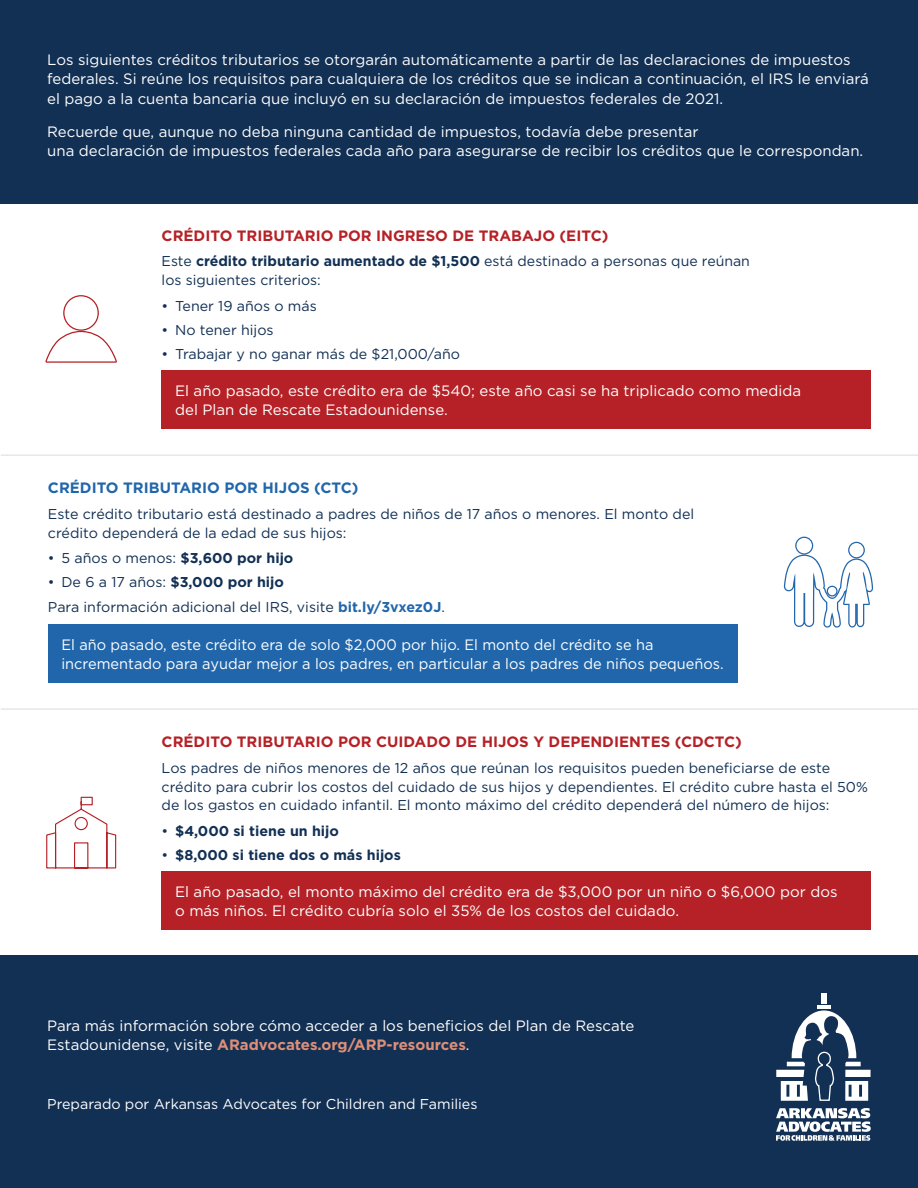
<style>
.page{position:relative;width:918px;height:1188px;background:#fff}
.page>*{position:absolute;margin:0;border:0;box-sizing:border-box;transform-origin:0 0}
.Intro_Copy__Spanish{font:15px/19.5px "Gotham";color:#fff}
.Body_Copy__White__Sp{font:15px/19.5px "Gotham";color:#fff}
.Subheader__Spanish{font:700 15px "Gotham";color:#b52126}
.Subheader__Spanish-2{font:700 15px "Gotham";color:#2166ab}
.Body_Copy__Spanish{font:14.25px/18.8px "Gotham";color:#123054}
.t1{font:700 14.25px "Gotham";color:#123054}
.Body_Copy__Spanish-2{font:14.25px "Gotham";color:#fff}
.s1{font-weight:700}
.s2{font-weight:400}
.s3{font-weight:700;color:#2166ab}
.s4{font-weight:700;color:#de8f78}
</style>
<div class="page">
<div style="left:0;top:0;width:918px;height:203px;background:#123054"></div>
<div style="left:0;top:955px;width:918px;height:233px;background:#123054"></div>
<hr style="left:1px;top:454px;width:161px;height:2px;background:#e6e7e9">
<hr style="left:162px;top:454px;width:576px;height:2px;background:#e6e7e9">
<hr style="left:738px;top:454px;width:180px;height:2px;background:#e6e7e9">
<hr style="left:1px;top:708px;width:161px;height:2px;background:#e6e7e9">
<hr style="left:162px;top:708px;width:576px;height:2px;background:#e6e7e9">
<hr style="left:738px;top:708px;width:180px;height:2px;background:#e6e7e9">
<svg style="left:45px;top:295px;width:72px;height:68px"></svg>
<div style="left:162px;top:370px;width:709px;height:59px;background:#b52126"></div>
<div style="left:48px;top:624px;width:690px;height:59px;background:#2166ab"></div>
<svg style="left:784px;top:537px;width:89px;height:91px"></svg>
<svg style="left:46px;top:797px;width:70px;height:72px"></svg>
<div style="left:162px;top:871px;width:709px;height:59px;background:#b52126"></div>
<div style="left:822px;top:994px;width:5px;height:10px;background:#fff"></div>
<svg style="left:776px;top:1006px;width:95px;height:135px"></svg>
<p class="Intro_Copy__Spanish" style="left:47px;top:50px;width:823px">Los siguientes créditos tributarios se otorgarán automáticamente a partir de las declaraciones de impuestos federales. Si reúne los requisitos para cualquiera de los créditos que se indican a continuación, el IRS le enviará el pago a la cuenta bancaria que incluyó en su declaración de impuestos federales de 2021.</p>
<p class="Intro_Copy__Spanish" style="left:47px;top:122px;width:818px">Recuerde que, aunque no deba ninguna cantidad de impuestos, todavía debe presentar<br>una declaración de impuestos federales cada año para asegurarse de recibir los créditos que le correspondan.</p>
<p class="Subheader__Spanish" style="left:162px;top:226px;width:448px">CRÉDITO TRIBUTARIO POR INGRESO DE TRABAJO (EITC)</p>
<p class="Body_Copy__Spanish" style="left:162px;top:252px;width:590px">Este <span class="s1">crédito tributario aumentado de $1,500</span> está destinado a personas que reúnan los siguientes criterios:</p>
<p class="Body_Copy__Spanish" style="left:162px;top:296px;width:157px">• Tener 19 años o más</p>
<p class="Body_Copy__Spanish" style="left:162px;top:320px;width:114px">• No tener hijos</p>
<p class="Body_Copy__Spanish" style="left:162px;top:344px;width:300px">• Trabajar y no ganar más de $21,000/año</p>
<p class="Body_Copy__White__Sp" style="left:175px;top:381px;width:627px">El año pasado, este crédito era de $540; este año casi se ha triplicado como medida del Plan de Rescate Estadounidense.</p>
<p class="Subheader__Spanish-2" style="left:48px;top:478px;width:312px">CRÉDITO TRIBUTARIO POR HIJOS (CTC)</p>
<p class="Body_Copy__Spanish" style="left:48px;top:504px;width:648px">Este crédito tributario está destinado a padres de niños de 17 años o menores. El monto del crédito dependerá de la edad de sus hijos:</p>
<p class="Body_Copy__Spanish" style="left:48px;top:549px;width:247px">• 5 años o menos: <span class="s1">$3,600 por hijo</span></p>
<p class="t1" style="left:48px;top:573px;width:238px"><span class="s2">• De 6 a 17 años:</span> $3,000 por hijo</p>
<p class="Body_Copy__Spanish" style="left:48px;top:597px;width:398px">Para información adicional del IRS, visite <span class="s3">bit.ly/3vxez0J</span>.</p>
<p class="Body_Copy__White__Sp" style="left:61px;top:634px;width:664px">El año pasado, este crédito era de solo $2,000 por hijo. El monto del crédito se ha incrementado para ayudar mejor a los padres, en particular a los padres de niños pequeños.</p>
<p class="Subheader__Spanish" style="left:162px;top:732px;width:582px">CRÉDITO TRIBUTARIO POR CUIDADO DE HIJOS Y DEPENDIENTES (CDCTC)</p>
<p class="Body_Copy__Spanish" style="left:162px;top:758px;width:708px">Los padres de niños menores de 12 años que reúnan los requisitos pueden beneficiarse de este crédito para cubrir los costos del cuidado de sus hijos y dependientes. El crédito cubre hasta el 50% de los gastos en cuidado infantil. El monto máximo del crédito dependerá del número de hijos:</p>
<p class="t1" style="left:162px;top:821px;width:179px"><span class="s2">•</span> $4,000 si tiene un hijo</p>
<p class="t1" style="left:162px;top:846px;width:241px"><span class="s2">•</span> $8,000 si tiene dos o más hijos</p>
<p class="Body_Copy__White__Sp" style="left:175px;top:882px;width:664px">El año pasado, el monto máximo del crédito era de $3,000 por un niño o $6,000 por dos o más niños. El crédito cubría solo el 35% de los costos del cuidado.</p>
<p class="Intro_Copy__Spanish" style="left:47px;top:1015px;width:589px">Para más información sobre cómo acceder a los beneficios del Plan de Rescate<br>Estadounidense, visite <span class="s4">ARadvocates.org/ARP-resources</span>.</p>
<p class="Body_Copy__Spanish-2" style="left:47px;top:1095px;width:432px">Preparado por Arkansas Advocates for Children and Families</p>
</div>
